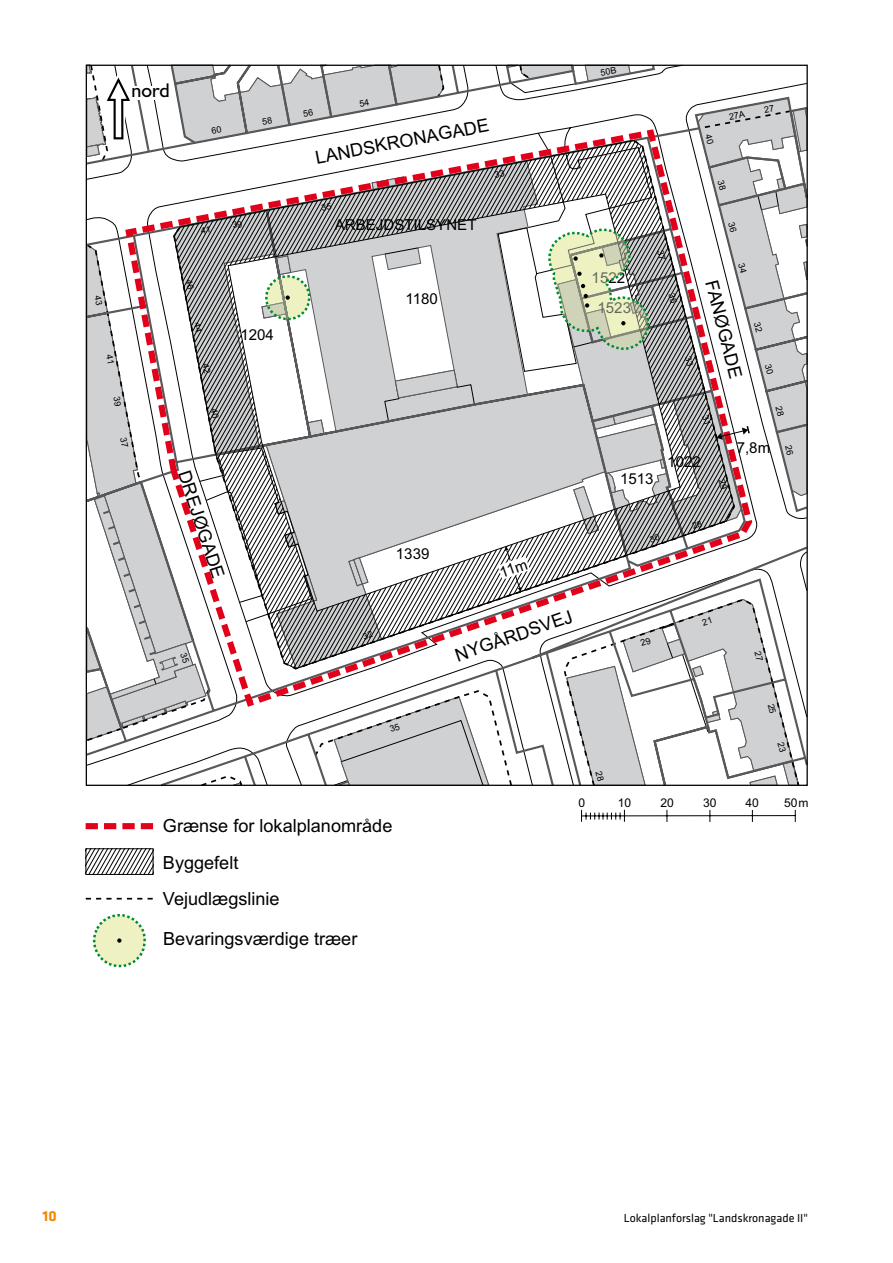
<style>
.page{position:relative;width:893px;height:1263px;background:#fff}
.page>*{position:absolute;margin:0;border:0;box-sizing:border-box;transform-origin:0 0}
.t1{font:19.95px "Humanst 521 BT";color:#000}
.t2{font:18.15px/36.5px "Arial";color:#000}
.t3{font:15.15px "Arial";color:#000}
.t4{font:15.15px/29.7px "Arial";color:#666a5d;text-align:center}
.t5{font:700 15px "Klavika";color:#f08a00}
.t6{font:12px "Klavika";color:#000}
.t7{font:12px "Helvetica";color:#000}
</style>
<div class="page">
<hr style="left:582px;top:815px;width:213px;height:1px;background:#000">
<svg style="left:795px;top:810px;width:1px;height:12px"></svg>
<svg style="left:581px;top:810px;width:44px;height:12px"></svg>
<svg style="left:88px;top:850px;width:63px;height:22px"></svg>
<div style="left:86px;top:848px;width:67px;height:26px;border:1px solid #000"></div>
<svg style="left:86px;top:823px;width:68px;height:6px"></svg>
<svg style="left:86px;top:898px;width:67px;height:1px"></svg>
<svg style="left:92px;top:914px;width:54px;height:54px"></svg>
<svg style="left:85px;top:64px;width:723px;height:723px"></svg>
<p class="t1" style="left:132px;top:79px;width:40px">nord</p>
<p class="t3" style="left:240px;top:327px;width:35px">1204</p>
<p class="t2" style="left:201px;top:465px;width:114px;rotate:72deg">DREJØGADE</p>
<p class="t2" style="left:312px;top:140px;width:178px;rotate:-11deg">LANDSKRONAGADE</p>
<p class="t3" style="left:335px;top:217px;width:143px">ARBEJDSTILSYNET</p>
<p class="t3" style="left:405px;top:291px;width:34px">1180</p>
<p class="t4" style="left:592px;top:263px;width:41px">1522<br>1523</p>
<p class="t2" style="left:729px;top:276px;width:102px;rotate:76deg">FANØGADE</p>
<p class="t3" style="left:620px;top:471px;width:35px">1513</p>
<p class="t3" style="left:667px;top:454px;width:35px">1022</p>
<p class="t3" style="left:737px;top:439px;width:35px">7,8m</p>
<p class="t3" style="left:396px;top:546px;width:35px">1339</p>
<p class="t2" style="left:450px;top:639px;width:124px;rotate:-19deg">NYGÅRDSVEJ</p>
<p class="t7" style="left:578px;top:796px;width:8px">0</p>
<p class="t7" style="left:618px;top:796px;width:15px">10</p>
<p class="t7" style="left:660px;top:796px;width:15px">20</p>
<p class="t7" style="left:703px;top:796px;width:15px">30</p>
<p class="t7" style="left:745px;top:796px;width:15px">40</p>
<p class="t7" style="left:784px;top:796px;width:26px">50m</p>
<p class="t2" style="left:163px;top:808px;width:231px">Grænse for lokalplanområde<br>Byggefelt<br>Vejudlægslinie</p>
<p class="t2" style="left:163px;top:921px;width:196px">Bevaringsværdige træer</p>
<p class="t5" style="left:43px;top:1210px;width:16px">10</p>
<p class="t6" style="left:624px;top:1213px;width:186px">Lokalplanforslag "Landskronagade II"</p>
</div>
